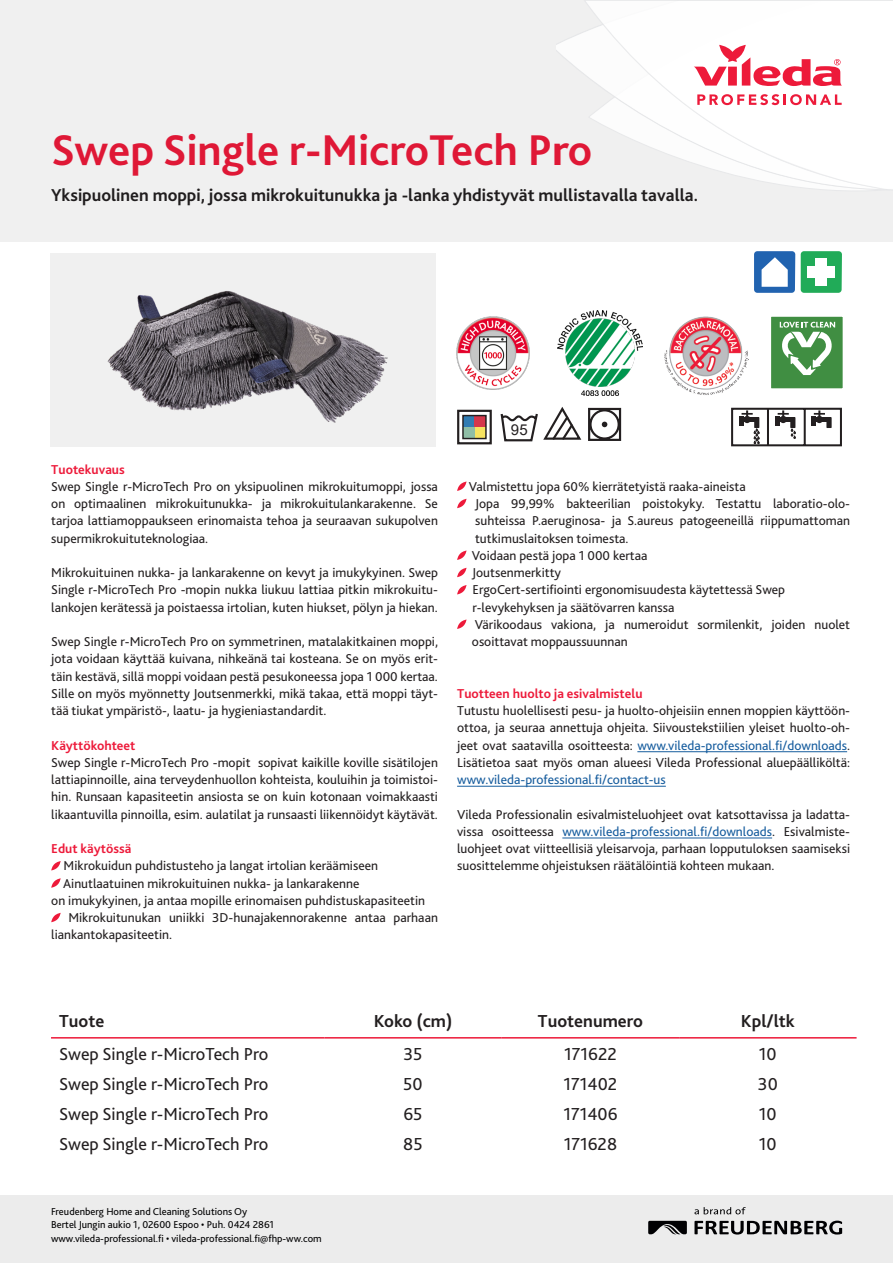
<style>
.page{position:relative;width:893px;height:1263px;background:#fff}
.page>*{position:absolute;margin:0;border:0;box-sizing:border-box;transform-origin:0 0}
.t1{font:700 45px "Bliss 2";color:#ed1a3a}
.t2{font:18.15px "Bliss 2";color:#231f20}
.t3{font:700 18.15px "Bliss 2";color:#231f20}
.t4{font:700 18px "Bliss 2";color:#231f20}
.t5{font:15px "Arial";color:#231f20}
.t6{font:13.5px/17.2px "Bliss 2";color:#231f20;text-align:justify}
.t7{font:700 13.5px "Bliss 2";color:#ed1a3a}
.t8{font:10.5px "Bliss 2";color:#000001}
.s1{color:#175d9e}
</style>
<div class="page">
<div style="left:0;top:1195px;width:893px;height:68px;background:#ececec"></div>
<svg style="left:694px;top:1220px;width:148px;height:14px"></svg>
<svg style="left:648px;top:1221px;width:39px;height:13px"></svg>
<svg style="left:694px;top:1207px;width:52px;height:7px"></svg>
<div style="left:0;top:0;width:893px;height:241px;background:#f0f0f0"></div>
<svg style="left:557px;top:33px;width:27px;height:39px"></svg>
<svg style="left:584px;top:1px;width:309px;height:189px"></svg>
<svg style="left:697px;top:94px;width:145px;height:11px"></svg>
<svg style="left:694px;top:45px;width:148px;height:42px"></svg>
<img style="left:51px;top:253px;width:385px;height:193px">
<div style="left:463px;top:416px;width:11px;height:11px;background:#317cb3"></div>
<div style="left:474px;top:416px;width:12px;height:11px;background:#d5374c"></div>
<div style="left:474px;top:427px;width:12px;height:11px;background:#f7e360"></div>
<div style="left:463px;top:427px;width:11px;height:11px;background:#8fbea6"></div>
<div style="left:462px;top:415px;width:25px;height:24px;border:1px solid #231f20"></div>
<div style="left:457px;top:410px;width:35px;height:34px;border:2px solid #231f20"></div>
<svg style="left:731px;top:407px;width:111px;height:40px"></svg>
<img style="left:456px;top:316px;width:74px;height:74px">
<img style="left:557px;top:311px;width:85px;height:85px">
<img style="left:664px;top:316px;width:85px;height:79px">
<div style="left:770px;top:316px;width:73px;height:73px;background:#408e42"></div>
<div style="left:770px;top:315px;width:74px;height:75px;border:1px solid #fff"></div>
<svg style="left:780px;top:322px;width:55px;height:53px"></svg>
<div style="left:801px;top:251px;width:41px;height:42px;background:#21ab58;border-radius:3px"></div>
<div style="left:816px;top:258px;width:11px;height:28px;background:#fff"></div>
<div style="left:807px;top:266px;width:28px;height:11px;background:#fff"></div>
<div style="left:754px;top:251px;width:41px;height:42px;background:#2163b0;border-radius:3px"></div>
<svg style="left:762px;top:257px;width:26px;height:30px"></svg>
<svg style="left:51px;top:861px;width:10px;height:9px"></svg>
<svg style="left:51px;top:878px;width:10px;height:10px"></svg>
<svg style="left:51px;top:913px;width:10px;height:9px"></svg>
<hr style="left:637px;top:751px;width:210px;height:1px;background:#175d9e">
<hr style="left:457px;top:786px;width:209px;height:1px;background:#175d9e">
<hr style="left:562px;top:838px;width:210px;height:1px;background:#175d9e">
<svg style="left:457px;top:481px;width:9px;height:10px"></svg>
<svg style="left:457px;top:499px;width:9px;height:9px"></svg>
<svg style="left:457px;top:550px;width:9px;height:10px"></svg>
<svg style="left:457px;top:568px;width:9px;height:9px"></svg>
<svg style="left:457px;top:585px;width:9px;height:9px"></svg>
<svg style="left:457px;top:619px;width:9px;height:10px"></svg>
<svg style="left:500px;top:407px;width:122px;height:35px"></svg>
<hr style="left:51px;top:1037px;width:273px;height:1px;background:#ed1a3a">
<hr style="left:324px;top:1037px;width:178px;height:1px;background:#ed1a3a">
<hr style="left:502px;top:1037px;width:177px;height:1px;background:#ed1a3a">
<hr style="left:679px;top:1037px;width:178px;height:1px;background:#ed1a3a">
<h1 class="t1" style="left:51px;top:122px;width:543px">Swep Single r-MicroTech Pro</h1>
<h3 class="t4" style="left:51px;top:184px;width:649px">Yksipuolinen moppi, jossa mikrokuitunukka ja -lanka yhdistyvät mullistavalla tavalla.</h3>
<p class="t7" style="left:51px;top:461px;width:75px">Tuotekuvaus</p>
<p class="t6" style="left:51px;top:478px;width:388px">Swep Single r-MicroTech Pro on yksipuolinen mikrokuitumoppi, jossa on optimaalinen mikrokuitunukka- ja mikrokuitulankarakenne. Se tarjoa lattiamoppaukseen erinomaista tehoa ja seuraavan sukupolven supermikrokuituteknologiaa.</p>
<p class="t6" style="left:51px;top:564px;width:388px">Mikrokuituinen nukka- ja lankarakenne on kevyt ja imukykyinen. Swep Single r-MicroTech Pro -mopin nukka liukuu lattiaa pitkin mikrokuitu&shy;lankojen kerätessä ja poistaessa irtolian, kuten hiukset, pölyn ja hiekan.</p>
<p class="t6" style="left:51px;top:633px;width:388px">Swep Single r-MicroTech Pro on symmetrinen, matalakitkainen moppi, jota voidaan käyttää kuivana, nihkeänä tai kosteana. Se on myös erit&shy;täin kestävä, sillä moppi voidaan pestä pesukoneessa jopa 1 000 kertaa.<br>Sille on myös myönnetty Joutsenmerkki, mikä takaa, että moppi täyt&shy;tää tiukat ympäristö-, laatu- ja hygieniastandardit.</p>
<p class="t7" style="left:51px;top:737px;width:86px">Käyttökohteet</p>
<p class="t6" style="left:51px;top:754px;width:388px">Swep Single r-MicroTech Pro -mopit sopivat kaikille koville sisätilojen lattiapinnoille, aina terveydenhuollon kohteista, kouluihin ja toimistoi&shy;hin. Runsaan kapasiteetin ansiosta se on kuin kotonaan voimakkaasti likaantuvilla pinnoilla, esim. aulatilat ja runsaasti liikennöidyt käytävät.</p>
<p class="t7" style="left:51px;top:840px;width:82px">Edut käytössä</p>
<p class="t6" style="left:64px;top:857px;width:316px">Mikrokuidun puhdistusteho ja langat irtolian keräämiseen</p>
<p class="t6" style="left:63px;top:874px;width:298px">Ainutlaatuinen mikrokuituinen nukka- ja lankarakenne</p>
<p class="t6" style="left:51px;top:892px;width:375px">on imukykyinen, ja antaa mopille erinomaisen puhdistuskapasiteetin</p>
<p class="t6" style="left:51px;top:909px;width:388px;text-indent:17px">Mikrokuitunukan uniikki 3D-hunajakennorakenne antaa parhaan liankantokapasiteetin.</p>
<p class="t5" style="left:511px;top:420px;width:18px">95</p>
<p class="t6" style="left:469px;top:478px;width:279px">Valmistettu jopa 60% kierrätetyistä raaka-aineista</p>
<p class="t6" style="left:475px;top:495px;width:376px">Jopa 99,99% bakteerilian poistokyky. Testattu laboratio-olo&shy;suhteissa P.aeruginosa- ja S.aureus patogeeneillä riippumattoman tutkimuslaitoksen toimesta.</p>
<p class="t6" style="left:472px;top:547px;width:177px">Voidaan pestä jopa 1 000 kertaa</p>
<p class="t6" style="left:472px;top:564px;width:90px">Joutsenmerkitty</p>
<p class="t6" style="left:473px;top:581px;width:314px">ErgoCert-sertifiointi ergonomisuudesta käytettessä Swep r-levykehyksen ja säätövarren kanssa</p>
<p class="t6" style="left:472px;top:616px;width:380px">Värikoodaus vakiona, ja numeroidut sormilenkit, joiden nuolet osoittavat moppaussuunnan</p>
<p class="t7" style="left:457px;top:685px;width:187px">Tuotteen huolto ja esivalmistelu</p>
<p class="t6" style="left:457px;top:702px;width:394px">Tutustu huolellisesti pesu- ja huolto-ohjeisiin ennen moppien käyttöön&shy;ottoa, ja seuraa annettuja ohjeita. Siivoustekstiilien yleiset huolto-oh&shy;jeet ovat saatavilla osoitteesta: <span class="s1">www.vileda-professional.fi/downloads</span>.<br>Lisätietoa saat myös oman alueesi Vileda Professional aluepäälliköltä: <span class="s1">www.vileda-professional.fi/contact-us</span></p>
<p class="t6" style="left:457px;top:805px;width:394px">Vileda Professionalin esivalmisteluohjeet ovat katsottavissa ja ladatta&shy;vissa osoitteessa <span class="s1">www.vileda-professional.fi/downloads</span>. Esivalmiste&shy;luohjeet ovat viitteellisiä yleisarvoja, parhaan lopputuloksen saamiseksi suosittelemme ohjeistuksen räätälöintiä kohteen mukaan.</p>
<p class="t3" style="left:59px;top:1010px;width:47px">Tuote</p>
<p class="t3" style="left:374px;top:1010px;width:80px">Koko (cm)</p>
<p class="t3" style="left:538px;top:1010px;width:107px">Tuotenumero</p>
<p class="t3" style="left:741px;top:1010px;width:56px">Kpl/ltk</p>
<p class="t2" style="left:59px;top:1042px;width:211px">Swep Single r-MicroTech Pro</p>
<p class="t2" style="left:403px;top:1042px;width:21px">35</p>
<p class="t2" style="left:564px;top:1042px;width:54px">171622</p>
<p class="t2" style="left:759px;top:1042px;width:19px">10</p>
<p class="t2" style="left:59px;top:1072px;width:211px">Swep Single r-MicroTech Pro</p>
<p class="t2" style="left:403px;top:1072px;width:21px">50</p>
<p class="t2" style="left:564px;top:1072px;width:55px">171402</p>
<p class="t2" style="left:758px;top:1072px;width:21px">30</p>
<p class="t2" style="left:59px;top:1102px;width:211px">Swep Single r-MicroTech Pro</p>
<p class="t2" style="left:403px;top:1102px;width:21px">65</p>
<p class="t2" style="left:563px;top:1102px;width:56px">171406</p>
<p class="t2" style="left:759px;top:1102px;width:19px">10</p>
<p class="t2" style="left:59px;top:1132px;width:211px">Swep Single r-MicroTech Pro</p>
<p class="t2" style="left:403px;top:1132px;width:21px">85</p>
<p class="t2" style="left:564px;top:1132px;width:55px">171628</p>
<p class="t2" style="left:759px;top:1132px;width:19px">10</p>
<p class="t8" style="left:51px;top:1204px;width:198px">Freudenberg Home and Cleaning Solutions Oy</p>
<p class="t8" style="left:51px;top:1218px;width:224px">Bertel Jungin aukio 1, 02600 Espoo • Puh. 0424 2861</p>
<p class="t8" style="left:51px;top:1231px;width:272px">www.vileda-professional.fi • vileda-professional.fi@fhp-ww.com</p>
</div>
